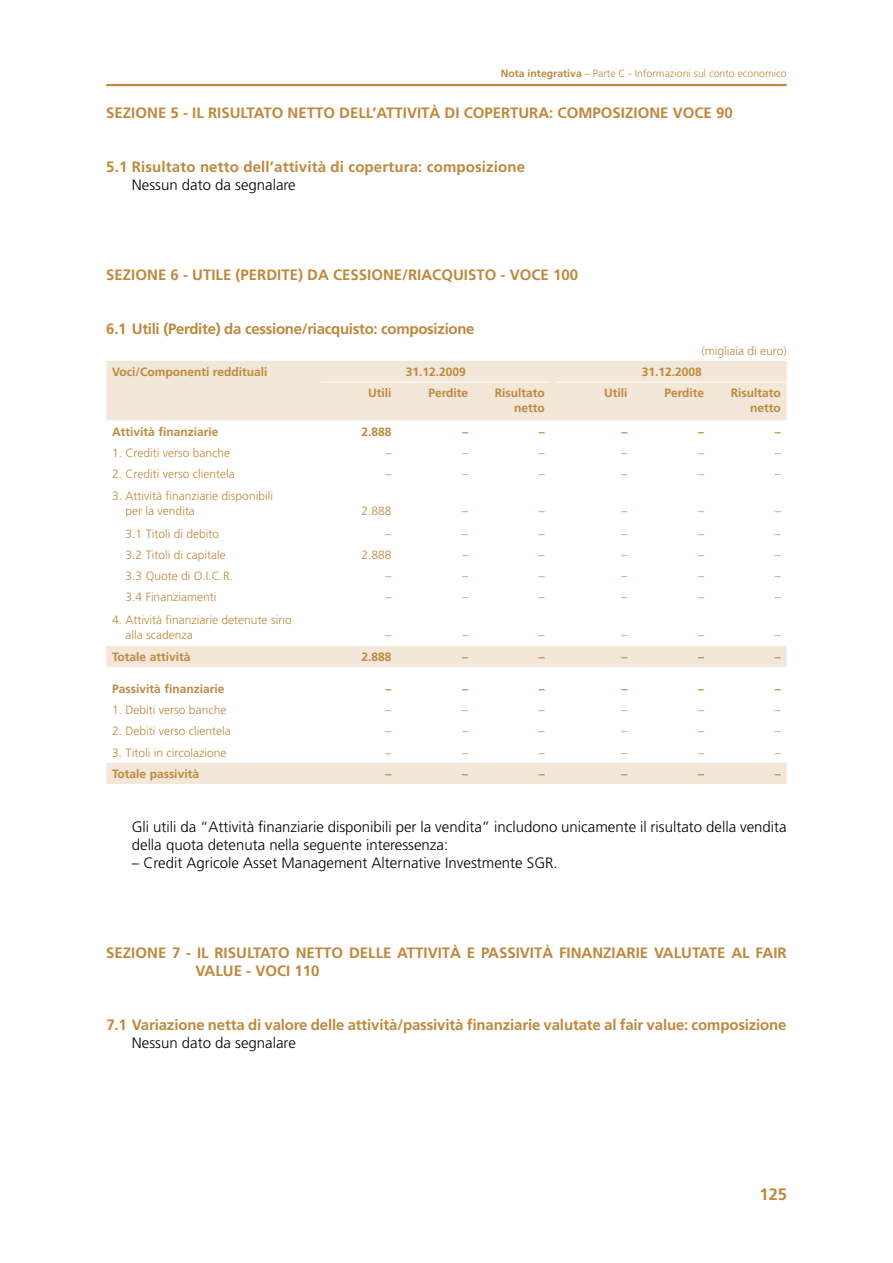
<style>
.page{position:relative;width:893px;height:1263px;background:#fff}
.page>*{position:absolute;margin:0;border:0;box-sizing:border-box;transform-origin:0 0}
.t1{font:700 16.5px "Frutiger";color:#bf883b}
.t2{font:700 15px "Frutiger";letter-spacing:-.01em;color:#bf883b}
.t3{font:300 15px/18px "Frutiger LT Std";color:#000}
.t4{font:700 15px "Frutiger";letter-spacing:.01em;color:#bf883b}
.t5{font:300 12px/15px "Frutiger LT Std";color:#bf883b}
.t6{font:700 12px/15px "Frutiger";color:#bf883b;text-align:right}
.t7{font:300 10.5px "Frutiger LT Std";color:#bf883b}
.s1{font-family:"Frutiger";font-weight:700}
</style>
<div class="page">
<hr style="left:106px;top:84px;width:681px;height:2px;background:#bf883b">
<svg style="left:106px;top:361px;width:681px;height:423px"></svg>
<hr style="left:321px;top:382px;width:77px;height:1px;background:#fff">
<hr style="left:398px;top:382px;width:76px;height:1px;background:#fff">
<hr style="left:474px;top:382px;width:77px;height:1px;background:#fff">
<hr style="left:557px;top:382px;width:77px;height:1px;background:#fff">
<hr style="left:634px;top:382px;width:76px;height:1px;background:#fff">
<hr style="left:710px;top:382px;width:77px;height:1px;background:#fff">
<p class="t7" style="left:501px;top:67px;width:287px"><span class="s1">Nota integrativa</span> – Parte C - Informazioni sul conto economico</p>
<p class="t2" style="left:106px;top:104px;width:18px">Sezione</p>
<p class="t2" style="left:170px;top:104px;width:47px">5 - Il risultato</p>
<p class="t2" style="left:288px;top:104px;width:11px">netto</p>
<p class="t2" style="left:339px;top:104px;width:10px">dell</p>
<p class="t2" style="left:372px;top:104px;width:14px">’attività</p>
<p class="t2" style="left:445px;top:104px;width:30px">di copertura</p>
<p class="t2" style="left:549px;top:104px;width:19px">: composizione</p>
<p class="t2" style="left:673px;top:104px;width:21px">Voce</p>
<p class="t2" style="left:716px;top:104px;width:18px">90</p>
<p class="t4" style="left:106px;top:158px;width:420px">5.1 Risultato netto dell’attività di copertura: composizione</p>
<p class="t3" style="left:132px;top:176px;width:165px">Nessun dato da segnalare</p>
<p class="t2" style="left:106px;top:266px;width:18px">Sezione</p>
<p class="t2" style="left:170px;top:266px;width:41px">6 - Utile</p>
<p class="t2" style="left:236px;top:266px;width:23px">(Perdite</p>
<p class="t2" style="left:298px;top:266px;width:45px">) da cessione</p>
<p class="t2" style="left:402px;top:266px;width:16px">/riacquisto</p>
<p class="t2" style="left:501px;top:266px;width:30px">- Voce</p>
<p class="t2" style="left:553px;top:266px;width:27px">100</p>
<p class="t2" style="left:106px;top:320px;width:370px">6.1 Utili (Perdite) da cessione/riacquisto: composizione</p>
<p class="t5" style="left:701px;top:343px;width:87px">(migliaia di euro)</p>
<p class="t6" style="left:112px;top:364px;width:157px">Voci/Componenti reddituali</p>
<p class="t6" style="left:406px;top:364px;width:62px">31.12.2009</p>
<p class="t6" style="left:642px;top:364px;width:62px">31.12.2008</p>
<p class="t6" style="left:368px;top:385px;width:25px">Utili</p>
<p class="t6" style="left:428px;top:385px;width:41px">Perdite</p>
<p class="t6" style="left:495px;top:385px;width:52px">Risultato netto</p>
<p class="t6" style="left:604px;top:385px;width:25px">Utili</p>
<p class="t6" style="left:664px;top:385px;width:41px">Perdite</p>
<p class="t6" style="left:731px;top:385px;width:52px">Risultato netto</p>
<p class="t6" style="left:112px;top:424px;width:108px">Attività finanziarie</p>
<p class="t6" style="left:362px;top:424px;width:32px">2.888</p>
<p class="t6" style="left:462px;top:424px;width:7px">–</p>
<p class="t6" style="left:539px;top:424px;width:7px">–</p>
<p class="t6" style="left:622px;top:424px;width:7px">–</p>
<p class="t6" style="left:698px;top:424px;width:7px">–</p>
<p class="t6" style="left:775px;top:424px;width:7px">–</p>
<p class="t5" style="left:112px;top:445px;width:119px">1. Crediti verso banche</p>
<p class="t5" style="left:386px;top:445px;width:7px">–</p>
<p class="t5" style="left:462px;top:445px;width:7px">–</p>
<p class="t5" style="left:539px;top:445px;width:7px">–</p>
<p class="t5" style="left:622px;top:445px;width:7px">–</p>
<p class="t5" style="left:698px;top:445px;width:7px">–</p>
<p class="t5" style="left:775px;top:445px;width:7px">–</p>
<p class="t5" style="left:112px;top:467px;width:124px">2. Crediti verso clientela</p>
<p class="t5" style="left:386px;top:467px;width:7px">–</p>
<p class="t5" style="left:462px;top:467px;width:7px">–</p>
<p class="t5" style="left:539px;top:467px;width:7px">–</p>
<p class="t5" style="left:622px;top:467px;width:7px">–</p>
<p class="t5" style="left:698px;top:467px;width:7px">–</p>
<p class="t5" style="left:775px;top:467px;width:7px">–</p>
<p class="t5" style="left:126px;top:489px;width:149px;text-indent:-13px">3. Attività finanziarie disponibili per la vendita</p>
<p class="t5" style="left:362px;top:504px;width:32px">2.888</p>
<p class="t5" style="left:462px;top:504px;width:7px">–</p>
<p class="t5" style="left:539px;top:504px;width:7px">–</p>
<p class="t5" style="left:622px;top:504px;width:7px">–</p>
<p class="t5" style="left:698px;top:504px;width:7px">–</p>
<p class="t5" style="left:775px;top:504px;width:7px">–</p>
<p class="t5" style="left:126px;top:526px;width:95px">3.1 Titoli di debito</p>
<p class="t5" style="left:386px;top:526px;width:7px">–</p>
<p class="t5" style="left:462px;top:526px;width:7px">–</p>
<p class="t5" style="left:539px;top:526px;width:7px">–</p>
<p class="t5" style="left:622px;top:526px;width:7px">–</p>
<p class="t5" style="left:698px;top:526px;width:7px">–</p>
<p class="t5" style="left:775px;top:526px;width:7px">–</p>
<p class="t5" style="left:126px;top:547px;width:102px">3.2 Titoli di capitale</p>
<p class="t5" style="left:362px;top:547px;width:32px">2.888</p>
<p class="t5" style="left:462px;top:547px;width:7px">–</p>
<p class="t5" style="left:539px;top:547px;width:7px">–</p>
<p class="t5" style="left:622px;top:547px;width:7px">–</p>
<p class="t5" style="left:698px;top:547px;width:7px">–</p>
<p class="t5" style="left:775px;top:547px;width:7px">–</p>
<p class="t5" style="left:126px;top:569px;width:109px">3.3 Quote di O.I.C.R.</p>
<p class="t5" style="left:386px;top:569px;width:7px">–</p>
<p class="t5" style="left:462px;top:569px;width:7px">–</p>
<p class="t5" style="left:539px;top:569px;width:7px">–</p>
<p class="t5" style="left:622px;top:569px;width:7px">–</p>
<p class="t5" style="left:698px;top:569px;width:7px">–</p>
<p class="t5" style="left:775px;top:569px;width:7px">–</p>
<p class="t5" style="left:126px;top:590px;width:92px">3.4 Finanziamenti</p>
<p class="t5" style="left:386px;top:590px;width:7px">–</p>
<p class="t5" style="left:462px;top:590px;width:7px">–</p>
<p class="t5" style="left:539px;top:590px;width:7px">–</p>
<p class="t5" style="left:622px;top:590px;width:7px">–</p>
<p class="t5" style="left:698px;top:590px;width:7px">–</p>
<p class="t5" style="left:775px;top:590px;width:7px">–</p>
<p class="t5" style="left:126px;top:612px;width:168px;text-indent:-13px">4. Attività finanziarie detenute sino alla scadenza</p>
<p class="t5" style="left:386px;top:627px;width:7px">–</p>
<p class="t5" style="left:462px;top:627px;width:7px">–</p>
<p class="t5" style="left:539px;top:627px;width:7px">–</p>
<p class="t5" style="left:622px;top:627px;width:7px">–</p>
<p class="t5" style="left:698px;top:627px;width:7px">–</p>
<p class="t5" style="left:775px;top:627px;width:7px">–</p>
<p class="t6" style="left:112px;top:649px;width:80px">Totale attività</p>
<p class="t6" style="left:362px;top:649px;width:32px">2.888</p>
<p class="t6" style="left:462px;top:649px;width:7px">–</p>
<p class="t6" style="left:539px;top:649px;width:7px">–</p>
<p class="t6" style="left:622px;top:649px;width:7px">–</p>
<p class="t6" style="left:698px;top:649px;width:7px">–</p>
<p class="t6" style="left:775px;top:649px;width:7px">–</p>
<p class="t6" style="left:112px;top:681px;width:114px">Passività finanziarie</p>
<p class="t6" style="left:386px;top:681px;width:7px">–</p>
<p class="t6" style="left:462px;top:681px;width:7px">–</p>
<p class="t6" style="left:539px;top:681px;width:7px">–</p>
<p class="t6" style="left:622px;top:681px;width:7px">–</p>
<p class="t6" style="left:698px;top:681px;width:7px">–</p>
<p class="t6" style="left:775px;top:681px;width:7px">–</p>
<p class="t5" style="left:112px;top:703px;width:116px">1. Debiti verso banche</p>
<p class="t5" style="left:386px;top:703px;width:7px">–</p>
<p class="t5" style="left:462px;top:703px;width:7px">–</p>
<p class="t5" style="left:539px;top:703px;width:7px">–</p>
<p class="t5" style="left:622px;top:703px;width:7px">–</p>
<p class="t5" style="left:698px;top:703px;width:7px">–</p>
<p class="t5" style="left:775px;top:703px;width:7px">–</p>
<p class="t5" style="left:112px;top:724px;width:120px">2. Debiti verso clientela</p>
<p class="t5" style="left:386px;top:724px;width:7px">–</p>
<p class="t5" style="left:462px;top:724px;width:7px">–</p>
<p class="t5" style="left:539px;top:724px;width:7px">–</p>
<p class="t5" style="left:622px;top:724px;width:7px">–</p>
<p class="t5" style="left:698px;top:724px;width:7px">–</p>
<p class="t5" style="left:775px;top:724px;width:7px">–</p>
<p class="t5" style="left:112px;top:745px;width:116px">3. Titoli in circolazione</p>
<p class="t5" style="left:386px;top:745px;width:7px">–</p>
<p class="t5" style="left:462px;top:745px;width:7px">–</p>
<p class="t5" style="left:539px;top:745px;width:7px">–</p>
<p class="t5" style="left:622px;top:745px;width:7px">–</p>
<p class="t5" style="left:698px;top:745px;width:7px">–</p>
<p class="t5" style="left:775px;top:745px;width:7px">–</p>
<p class="t6" style="left:112px;top:766px;width:88px">Totale passività</p>
<p class="t6" style="left:386px;top:766px;width:7px">–</p>
<p class="t6" style="left:462px;top:766px;width:7px">–</p>
<p class="t6" style="left:539px;top:766px;width:7px">–</p>
<p class="t6" style="left:622px;top:766px;width:7px">–</p>
<p class="t6" style="left:698px;top:766px;width:7px">–</p>
<p class="t6" style="left:775px;top:766px;width:7px">–</p>
<p class="t3" style="left:132px;top:818px;width:656px">Gli utili da “Attività finanziarie disponibili per la vendita” includono unicamente il risultato della vendita della quota detenuta nella seguente interessenza:</p>
<p class="t3" style="left:132px;top:854px;width:427px">– Credit Agricole Asset Management Alternative Investmente SGR.</p>
<p class="t2" style="left:106px;top:944px;width:18px">Sezione</p>
<p class="t2" style="left:172px;top:944px;width:52px">7 - Il risultato</p>
<p class="t2" style="left:296px;top:944px;width:11px">netto</p>
<p class="t2" style="left:349px;top:944px;width:10px">delle</p>
<p class="t2" style="left:397px;top:944px;width:9px">attività</p>
<p class="t2" style="left:467px;top:944px;width:24px">e passività</p>
<p class="t2" style="left:559px;top:944px;width:9px">finanziarie</p>
<p class="t2" style="left:654px;top:944px;width:10px">valutate</p>
<p class="t2" style="left:731px;top:944px;width:33px">al fair</p>
<p class="t2" style="left:106px;top:962px;width:21px">value</p>
<p class="t2" style="left:246px;top:962px;width:28px">- Voci</p>
<p class="t2" style="left:295px;top:962px;width:27px">110</p>
<p class="t2" style="left:106px;top:1016px;width:682px">7.1 Variazione netta di valore delle attività/passività finanziarie valutate al fair value: composizione</p>
<p class="t3" style="left:132px;top:1034px;width:165px">Nessun dato da segnalare</p>
<h1 class="t1" style="left:759px;top:1185px;width:29px">125</h1>
</div>
